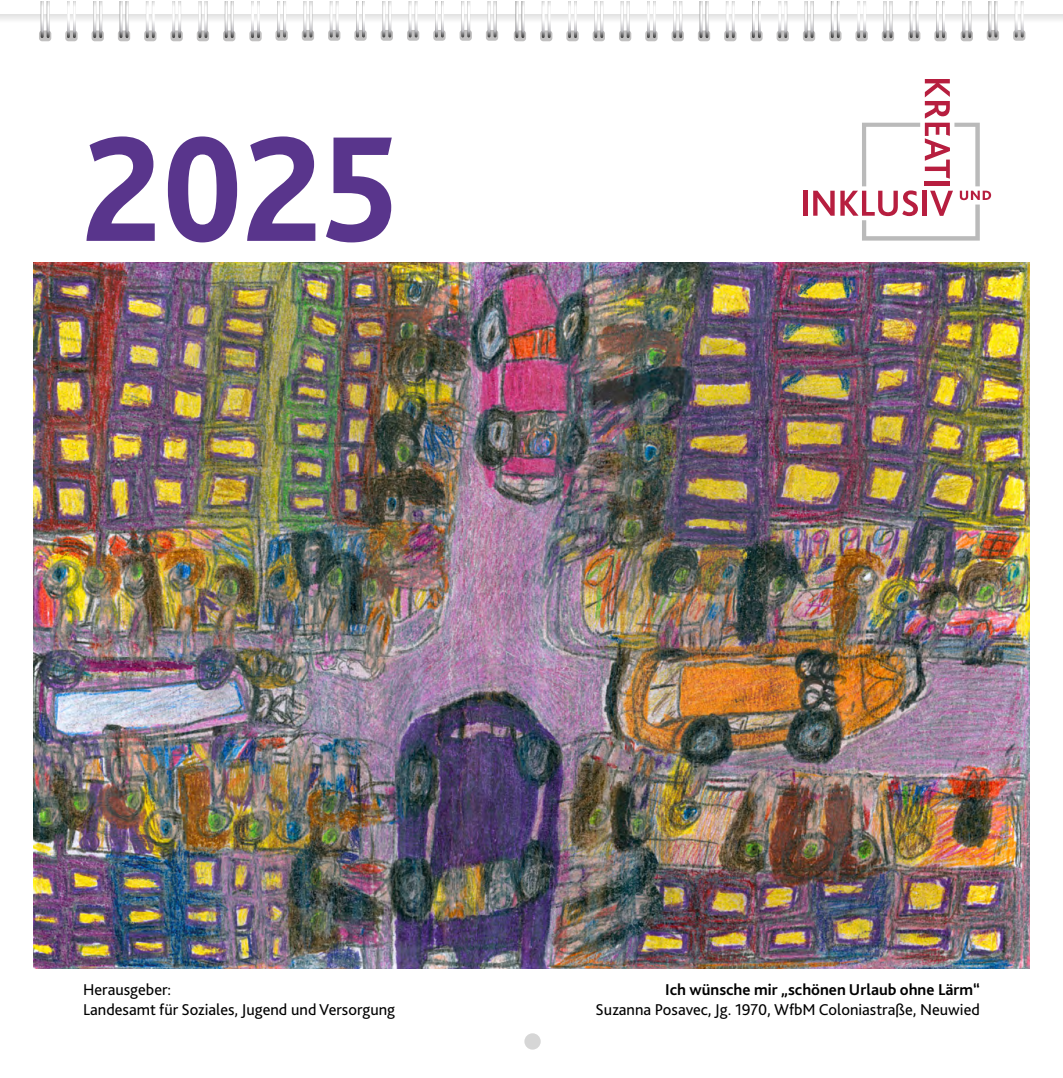
<style>
.page{position:relative;width:1063px;height:1078px;background:#fff}
.page>*{position:absolute;margin:0;border:0;box-sizing:border-box;transform-origin:0 0}
.t1{font:800 156.75px "Bliss 2";color:#59358c;scale:.91 1}
.t2{font:16.5px/19.8px "Bliss 2";color:#000}
.t3{font:700 16.5px "Bliss 2";color:#000}
</style>
<div class="page">
<svg style="left:0;top:14px;width:1063px;height:15px"></svg>
<svg style="left:39px;top:30px;width:12px;height:11px"></svg>
<img style="left:41px;top:1px;width:3px;height:37px">
<img style="left:47px;top:1px;width:3px;height:37px">
<div style="left:65px;top:30px;width:13px;height:11px;background:#c1c0c0;border-radius:3px"></div>
<img style="left:67px;top:1px;width:3px;height:37px">
<img style="left:73px;top:1px;width:3px;height:37px">
<svg style="left:92px;top:30px;width:12px;height:11px"></svg>
<img style="left:93px;top:1px;width:3px;height:37px">
<img style="left:99px;top:1px;width:3px;height:37px">
<svg style="left:118px;top:30px;width:12px;height:11px"></svg>
<img style="left:120px;top:1px;width:2px;height:37px">
<img style="left:126px;top:1px;width:2px;height:37px">
<div style="left:144px;top:30px;width:12px;height:11px;background:#c1c0c0;border-radius:3px"></div>
<img style="left:146px;top:1px;width:3px;height:37px">
<img style="left:152px;top:1px;width:3px;height:37px">
<div style="left:170px;top:30px;width:13px;height:11px;background:#c1c0c0;border-radius:3px"></div>
<img style="left:172px;top:1px;width:3px;height:37px">
<img style="left:178px;top:1px;width:3px;height:37px">
<svg style="left:197px;top:30px;width:12px;height:11px"></svg>
<img style="left:199px;top:1px;width:2px;height:37px">
<img style="left:205px;top:1px;width:2px;height:37px">
<svg style="left:223px;top:30px;width:12px;height:11px"></svg>
<img style="left:225px;top:1px;width:3px;height:37px">
<img style="left:231px;top:1px;width:3px;height:37px">
<div style="left:249px;top:30px;width:13px;height:11px;background:#c1c0c0;border-radius:3px"></div>
<img style="left:251px;top:1px;width:3px;height:37px">
<img style="left:257px;top:1px;width:3px;height:37px">
<div style="left:275px;top:30px;width:13px;height:11px;background:#c1c0c0;border-radius:3px"></div>
<img style="left:277px;top:1px;width:3px;height:36px">
<img style="left:283px;top:1px;width:3px;height:36px">
<svg style="left:302px;top:30px;width:12px;height:11px"></svg>
<img style="left:304px;top:1px;width:2px;height:36px">
<img style="left:310px;top:1px;width:2px;height:36px">
<svg style="left:328px;top:30px;width:12px;height:11px"></svg>
<img style="left:330px;top:1px;width:3px;height:36px">
<img style="left:336px;top:1px;width:3px;height:36px">
<div style="left:354px;top:30px;width:13px;height:11px;background:#c1c0c0;border-radius:3px"></div>
<img style="left:356px;top:1px;width:3px;height:36px">
<img style="left:362px;top:1px;width:3px;height:36px">
<svg style="left:381px;top:30px;width:12px;height:11px"></svg>
<img style="left:382px;top:1px;width:3px;height:36px">
<img style="left:388px;top:1px;width:3px;height:36px">
<svg style="left:407px;top:30px;width:12px;height:11px"></svg>
<img style="left:409px;top:1px;width:3px;height:36px">
<img style="left:415px;top:1px;width:3px;height:36px">
<div style="left:433px;top:30px;width:13px;height:11px;background:#c1c0c0;border-radius:3px"></div>
<img style="left:435px;top:1px;width:3px;height:36px">
<img style="left:441px;top:1px;width:3px;height:36px">
<svg style="left:460px;top:30px;width:12px;height:11px"></svg>
<img style="left:461px;top:1px;width:3px;height:36px">
<img style="left:467px;top:1px;width:3px;height:36px">
<svg style="left:486px;top:30px;width:12px;height:11px"></svg>
<img style="left:488px;top:1px;width:2px;height:36px">
<img style="left:494px;top:1px;width:2px;height:36px">
<svg style="left:514px;top:30px;width:12px;height:11px"></svg>
<img style="left:515px;top:1px;width:3px;height:37px">
<img style="left:522px;top:1px;width:2px;height:37px">
<svg style="left:540px;top:30px;width:12px;height:11px"></svg>
<img style="left:542px;top:1px;width:3px;height:37px">
<img style="left:548px;top:1px;width:3px;height:37px">
<div style="left:566px;top:30px;width:13px;height:11px;background:#c1c0c0;border-radius:3px"></div>
<img style="left:568px;top:1px;width:3px;height:37px">
<img style="left:574px;top:1px;width:3px;height:37px">
<svg style="left:593px;top:30px;width:12px;height:11px"></svg>
<img style="left:594px;top:1px;width:3px;height:37px">
<img style="left:600px;top:1px;width:3px;height:37px">
<svg style="left:619px;top:30px;width:12px;height:11px"></svg>
<img style="left:621px;top:1px;width:3px;height:37px">
<img style="left:627px;top:1px;width:3px;height:37px">
<div style="left:645px;top:30px;width:13px;height:11px;background:#c1c0c0;border-radius:3px"></div>
<img style="left:647px;top:1px;width:3px;height:37px">
<img style="left:653px;top:1px;width:3px;height:37px">
<svg style="left:672px;top:30px;width:12px;height:11px"></svg>
<img style="left:673px;top:1px;width:3px;height:37px">
<img style="left:679px;top:1px;width:3px;height:37px">
<svg style="left:698px;top:30px;width:12px;height:11px"></svg>
<img style="left:700px;top:1px;width:2px;height:37px">
<img style="left:706px;top:1px;width:2px;height:37px">
<div style="left:724px;top:30px;width:12px;height:11px;background:#c1c0c0;border-radius:3px"></div>
<img style="left:726px;top:1px;width:3px;height:37px">
<img style="left:732px;top:1px;width:3px;height:37px">
<div style="left:750px;top:30px;width:13px;height:11px;background:#c1c0c0;border-radius:3px"></div>
<img style="left:752px;top:1px;width:3px;height:37px">
<img style="left:758px;top:1px;width:3px;height:37px">
<svg style="left:777px;top:30px;width:12px;height:11px"></svg>
<img style="left:778px;top:1px;width:3px;height:37px">
<img style="left:784px;top:1px;width:3px;height:37px">
<svg style="left:803px;top:30px;width:12px;height:11px"></svg>
<img style="left:805px;top:1px;width:2px;height:37px">
<img style="left:811px;top:1px;width:2px;height:37px">
<div style="left:829px;top:30px;width:12px;height:11px;background:#c1c0c0;border-radius:3px"></div>
<img style="left:831px;top:1px;width:3px;height:37px">
<img style="left:837px;top:1px;width:3px;height:37px">
<div style="left:855px;top:30px;width:13px;height:11px;background:#c1c0c0;border-radius:3px"></div>
<img style="left:857px;top:1px;width:3px;height:37px">
<img style="left:863px;top:1px;width:3px;height:37px">
<svg style="left:882px;top:30px;width:12px;height:11px"></svg>
<img style="left:884px;top:1px;width:2px;height:37px">
<img style="left:890px;top:1px;width:2px;height:37px">
<svg style="left:908px;top:30px;width:12px;height:11px"></svg>
<img style="left:910px;top:1px;width:3px;height:37px">
<img style="left:916px;top:1px;width:3px;height:37px">
<div style="left:934px;top:30px;width:13px;height:11px;background:#c1c0c0;border-radius:3px"></div>
<img style="left:936px;top:1px;width:3px;height:37px">
<img style="left:942px;top:1px;width:3px;height:37px">
<svg style="left:961px;top:30px;width:12px;height:11px"></svg>
<img style="left:962px;top:1px;width:3px;height:37px">
<img style="left:968px;top:1px;width:3px;height:37px">
<svg style="left:987px;top:30px;width:12px;height:11px"></svg>
<img style="left:989px;top:1px;width:2px;height:36px">
<img style="left:995px;top:1px;width:2px;height:36px">
<svg style="left:1013px;top:30px;width:12px;height:11px"></svg>
<img style="left:1015px;top:1px;width:3px;height:36px">
<img style="left:1021px;top:1px;width:3px;height:36px">
<img style="left:33px;top:262px;width:997px;height:705px">
<hr style="left:803px;top:191px;width:4px;height:25px;background:#b71e3f">
<svg style="left:813px;top:79px;width:178px;height:161px"></svg>
<div style="left:524px;top:1033px;width:17px;height:16px;background:#d6d6d6;border-radius:50%"></div>
<h1 class="t1" style="left:83px;top:91px;width:348px">2025</h1>
<p class="t2" style="left:83px;top:979px;width:314px">Herausgeber:<br>Landesamt für Soziales, Jugend und Versorgung</p>
<p class="t3" style="left:665px;top:979px;width:316px">Ich wünsche mir „schönen Urlaub ohne Lärm“</p>
<p class="t2" style="left:596px;top:998px;width:386px">Suzanna Posavec, Jg. 1970, WfbM Coloniastraße, Neuwied</p>
</div>
